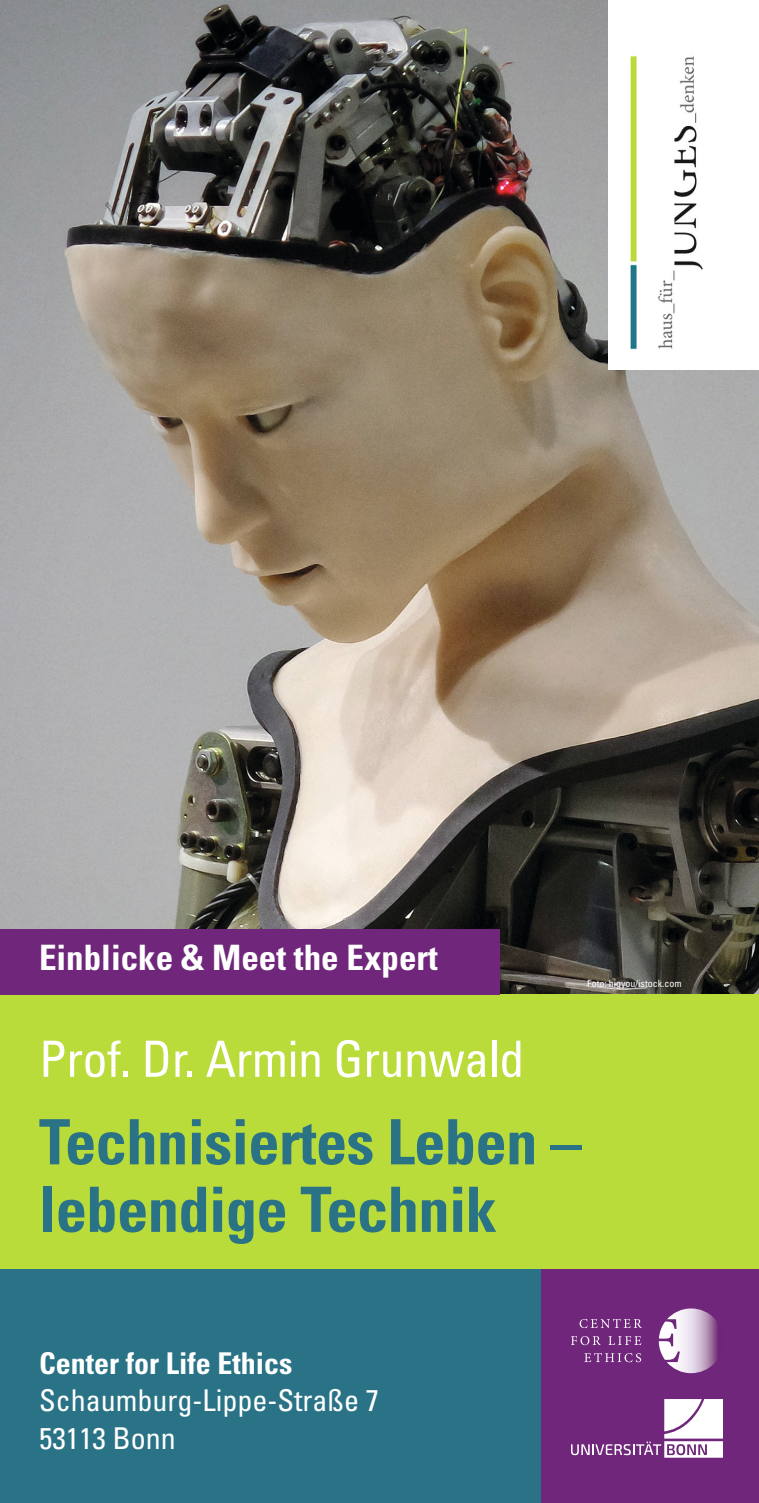
<style>
.page{position:relative;width:759px;height:1503px;background:#fff}
.page>*{position:absolute;margin:0;border:0;box-sizing:border-box;transform-origin:0 0}
.t1{font:700 condensed 62.5px/67.5px "Univers LT Std";letter-spacing:-.01em;color:#2a7386}
.t2{font:condensed 50px "Univers LT Std";letter-spacing:-.01em;color:#fff}
.t3{font:700 condensed 35px "Univers LT Std";color:#fff}
.t4{font:condensed 30px/37.5px "Univers LT Std";color:#fff}
.t5{font:700 condensed 30px "Univers LT Std";color:#fff}
.t6{font:condensed 10px "Univers LT Std";color:#fff}
</style>
<div class="page">
<img style="left:0;top:0;width:758px;height:994px">
<div style="left:608px;top:0;width:150px;height:369px;background:#fff"></div>
<img style="left:630px;top:56px;width:73px;height:294px">
<div style="left:0;top:994px;width:758px;height:508px;background:#b9dc3b"></div>
<div style="left:0;top:1269px;width:541px;height:233px;background:#2a7386"></div>
<div style="left:541px;top:1269px;width:217px;height:233px;background:#6f267b"></div>
<svg style="left:571px;top:1399px;width:151px;height:58px"></svg>
<svg style="left:658px;top:1308px;width:59px;height:65px"></svg>
<svg style="left:584px;top:1353px;width:57px;height:9px"></svg>
<svg style="left:571px;top:1336px;width:70px;height:9px"></svg>
<svg style="left:579px;top:1318px;width:62px;height:10px"></svg>
<div style="left:0;top:928px;width:499px;height:66px;background:#6f267b"></div>
<p class="t3" style="left:39px;top:936px;width:400px">Einblicke &amp; Meet the Expert</p>
<p class="t2" style="left:39px;top:1027px;width:486px">Prof. Dr. Armin Grunwald</p>
<p class="t6" style="left:587px;top:977px;width:96px">Foto: higyou/istock.com</p>
<p class="t1" style="left:39px;top:1108px;width:543px">Technisiertes Leben – lebendige Technik</p>
<p class="t5" style="left:39px;top:1344px;width:255px">Center for Life Ethics</p>
<p class="t4" style="left:39px;top:1381px;width:341px">Schaumburg-Lippe-Straße 7<br>53113 Bonn</p>
</div>
